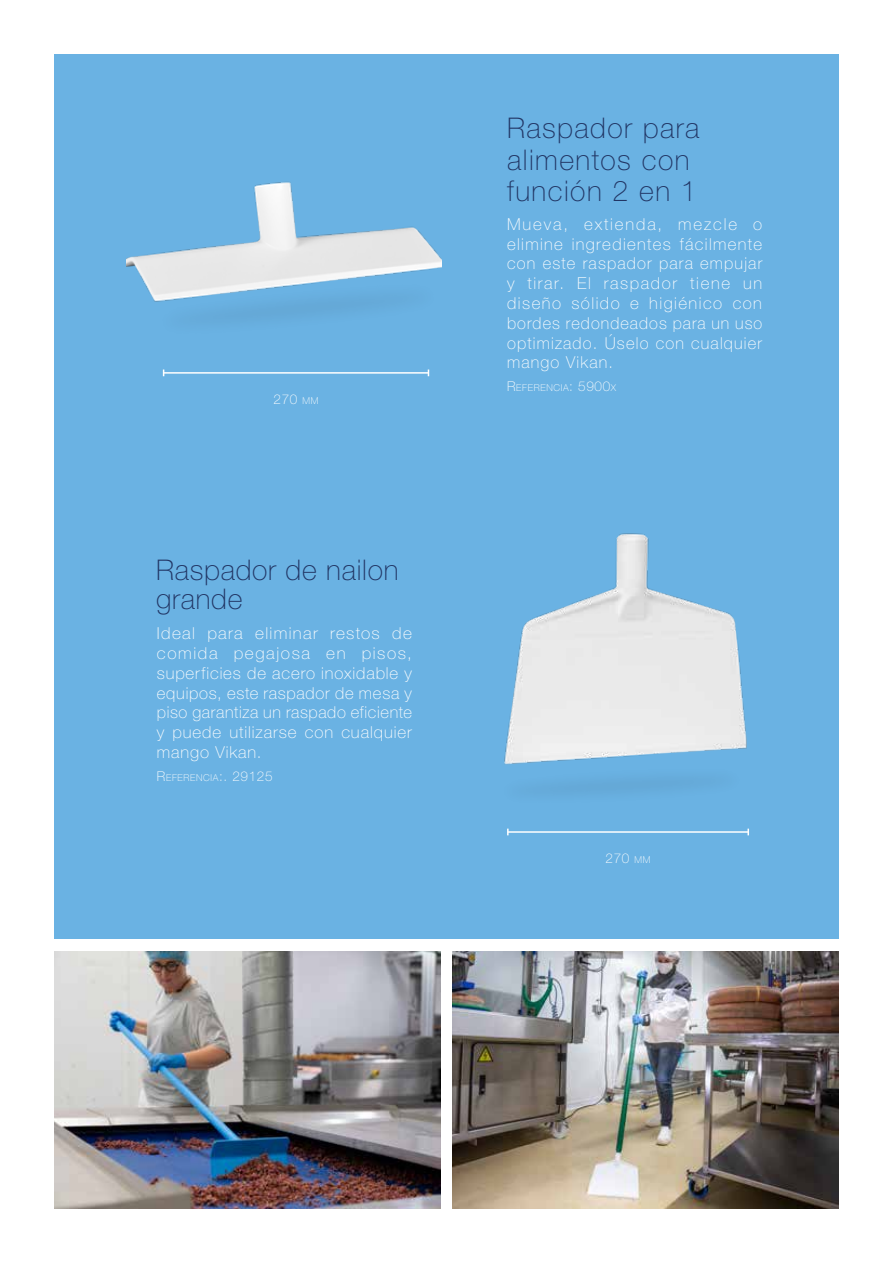
<style>
.page{position:relative;width:893px;height:1263px;background:#fff}
.page>*{position:absolute;margin:0;border:0;box-sizing:border-box;transform-origin:0 0}
.t1{font:100 28.5px/31.5px "Helvetica Neue LT Std";letter-spacing:.05em;color:#213564}
.t2{font:100 28.5px/28.8px "Helvetica Neue LT Std";letter-spacing:.025em;color:#213564}
.t3{font:100 16.5px/19.8px "Helvetica Neue LT Std";letter-spacing:.065em;color:#fff;text-align:justify}
.t4{font:100 16.5px/19.8px "Helvetica Neue LT Std";letter-spacing:.065em;color:#fff;text-align:justify;scale:1.04 1}
.t5{font:100 13.5px "Helvetica Neue LT Std";letter-spacing:.05em;color:#fff}
.t6{font:100 9.45px "Helvetica Neue LT Std";letter-spacing:.07em;color:#fff}
.s1{font-size:9.45px}
.s2{font-size:13.5px}
</style>
<div class="page">
<div style="left:54px;top:54px;width:785px;height:885px;background:#6ab2e3"></div>
<img style="left:127px;top:181px;width:314px;height:113px">
<img style="left:504px;top:533px;width:243px;height:225px">
<hr style="left:164px;top:372px;width:264px;height:2px;background:#fff">
<hr style="left:508px;top:831px;width:240px;height:2px;background:#fff">
<svg style="left:507px;top:829px;width:2px;height:6px"></svg>
<svg style="left:747px;top:829px;width:2px;height:6px"></svg>
<img style="left:151px;top:271px;width:290px;height:46px">
<img style="left:54px;top:951px;width:386px;height:258px">
<img style="left:453px;top:951px;width:386px;height:258px">
<img style="left:504px;top:758px;width:176px;height:33px">
<p class="t5" style="left:274px;top:391px;width:46px">270 <span class="s1">MM</span></p>
<h1 class="t2" style="left:156px;top:555px;width:244px">Raspador de nailon grande</h1>
<p class="t4" style="left:157px;top:623px;width:247px">Ideal para eliminar restos de comida pegajosa en pisos, superficies de acero inoxidable y equipos, este raspador de mesa y piso garantiza un raspado eficiente y puede utilizarse con cualquier mango Vikan.</p>
<p class="t6" style="left:157px;top:772px;width:117px"><span class="s2">R</span>EFERENCIA<span class="s2">:. 29125</span></p>
<h1 class="t1" style="left:507px;top:112px;width:194px">Raspador para alimentos con función 2 en 1</h1>
<p class="t3" style="left:507px;top:214px;width:257px">Mueva, extienda, mezcle o elimine ingredientes fácilmente con este raspador para empujar y tirar. El raspador tiene un diseño sólido e higiénico con bordes redondeados para un uso optimizado. Úselo con cualquier mango Vikan.</p>
<p class="t6" style="left:507px;top:382px;width:111px"><span class="s2">R</span>EFERENCIA<span class="s2">: 5900</span>X</p>
<p class="t5" style="left:606px;top:850px;width:46px">270 <span class="s1">MM</span></p>
</div>
